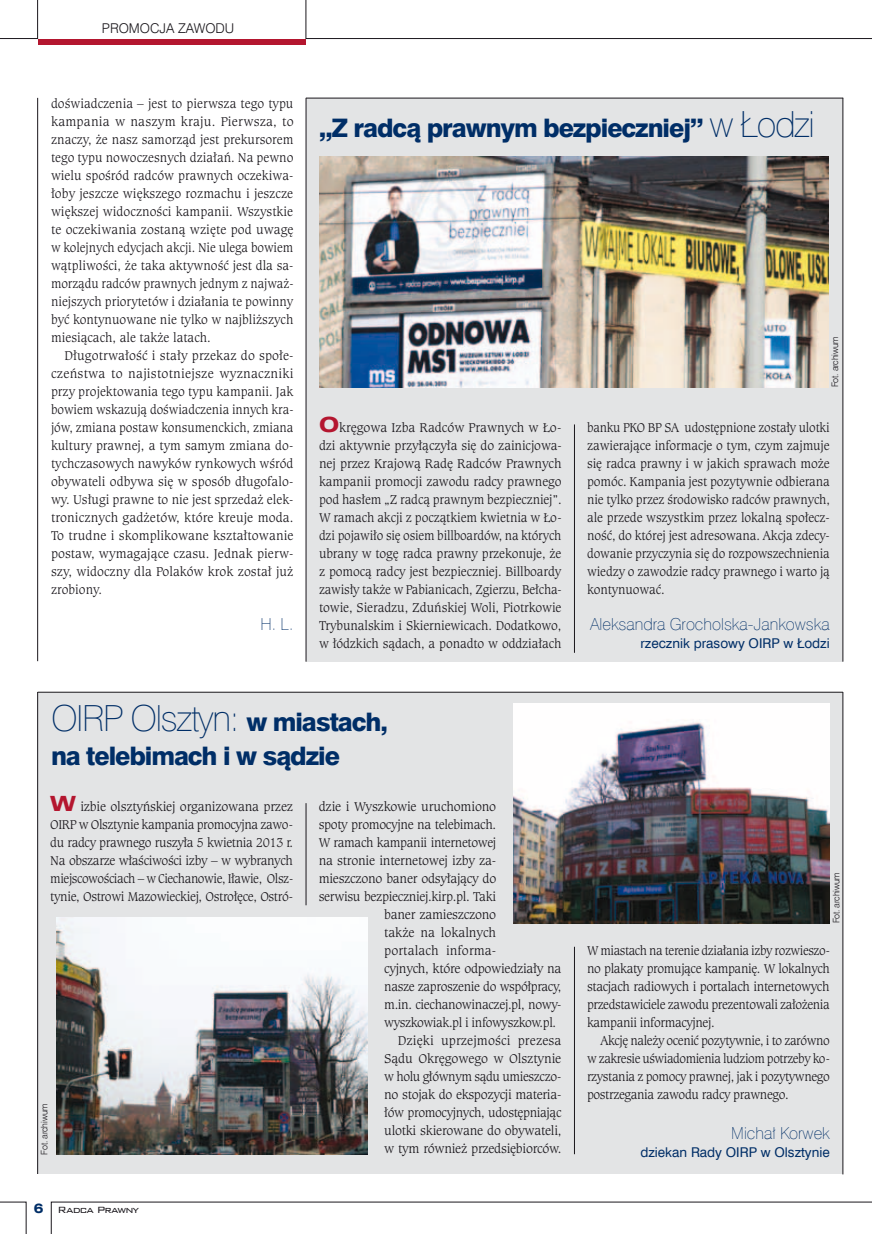
<style>
.page{position:relative;width:872px;height:1234px;background:#fff}
.page>*{position:absolute;margin:0;border:0;box-sizing:border-box;transform-origin:0 0}
.t1{font:36px "Swis 721 Th EU";letter-spacing:-.04em;color:#002e67}
.t2{font:25.5px "Swis 721 Hv EU";letter-spacing:-.04em;color:#002e67}
.t3{font:16.5px "Swis 721 Th EU";color:#002e67}
.t4{font:13.5px/18px "Caxton Lt EU";letter-spacing:-.025em;color:#1a171c;text-align:justify}
.t5{font:13.5px/18px "Caxton Lt EU";letter-spacing:-.025em;color:#1a171c;text-align:justify;scale:.96 1}
.t6{font:13.5px "Swis 721 EU";color:#002e67}
.t7{font:13.5px "Caxton Lt EU";letter-spacing:.005em;color:#1a171c}
.t8{font:13.5px "Caxton Lt EU";letter-spacing:-.005em;color:#1a171c}
.t9{font:13.5px "Swis 721 Lt EU";color:#1a171c}
.t10{font:12px "Bank Gothic Lt EU";letter-spacing:-.1em;color:#1a171c}
.t11{font:9px "Swis 721 Lt EU";color:#1a171c}
.s1{font-family:"Swis 721 Th EU";font-size:36px}
.s2{font-family:"Zurich Blk Ex EU";font-size:21px;color:#b4162f}
.s3{font-family:"Swis 721 Hv EU";font-size:25.5px}
.s4{font-family:"Swis 721 Ex EU";font-weight:700;font-size:13.2px;color:#002e67}
</style>
<div class="page">
<svg style="left:51px;top:1201px;width:821px;height:32px"></svg>
<svg style="left:0;top:1201px;width:27px;height:32px"></svg>
<div style="left:38px;top:692px;width:804px;height:481px;background:#e3e4e5"></div>
<svg style="left:306px;top:0;width:566px;height:39px"></svg>
<svg style="left:0;top:0;width:38px;height:39px"></svg>
<div style="left:38px;top:39px;width:268px;height:6px;background:#b4162f"></div>
<img style="left:57px;top:917px;width:310px;height:237px">
<div style="left:306px;top:98px;width:536px;height:563px;background:#e3e4e5"></div>
<img style="left:319px;top:156px;width:509px;height:231px">
<hr style="left:306px;top:98px;width:1px;height:563px;background:#1a171c">
<hr style="left:306px;top:803px;width:1px;height:102px;background:#1a171c">
<hr style="left:574px;top:424px;width:1px;height:228px;background:#1a171c">
<hr style="left:574px;top:946px;width:1px;height:207px;background:#1a171c">
<hr style="left:37px;top:691px;width:1px;height:482px;background:#1a171c">
<hr style="left:842px;top:691px;width:1px;height:483px;background:#1a171c">
<hr style="left:37px;top:98px;width:1px;height:563px;background:#1a171c">
<hr style="left:842px;top:98px;width:1px;height:563px;background:#1a171c">
<img style="left:513px;top:703px;width:316px;height:220px">
<hr style="left:38px;top:691px;width:805px;height:1px;background:#1a171c">
<hr style="left:306px;top:98px;width:537px;height:1px;background:#1a171c">
<p class="t9" style="left:102px;top:20px;width:134px">PROMOCJA ZAWODU</p>
<p class="t4" style="left:51px;top:94px;width:244px">doświadczenia – jest to pierwsza tego typu kampania w naszym kraju. Pierwsza, to znaczy, że nasz samorząd jest prekursorem tego typu nowoczesnych działań. Na pewno wielu spośród radców prawnych oczekiwa&shy;łoby jeszcze większego rozmachu i jeszcze większej widoczności kampanii. Wszystkie te oczekiwania zostaną wzięte pod uwagę w kolejnych edycjach akcji. Nie ulega bowiem wątpliwości, że taka aktywność jest dla sa&shy;morządu radców prawnych jednym z najważ&shy;niejszych priorytetów i działania te powinny być kontynuowane nie tylko w najbliższych miesiącach, ale także latach.</p>
<p class="t4" style="left:51px;top:346px;width:244px;text-indent:14px">Długotrwałość i stały przekaz do społe&shy;czeństwa to najistotniejsze wyznaczniki przy projektowania tego typu kampanii. Jak bowiem wskazują doświadczenia innych kra&shy;jów, zmiana postaw konsumenckich, zmiana kultury prawnej, a tym samym zmiana do&shy;tychczasowych nawyków rynkowych wśród obywateli odbywa się w sposób długofalo&shy;wy. Usługi prawne to nie jest sprzedaż elek&shy;tronicznych gadżetów, które kreuje moda.<br>To trudne i skomplikowane kształtowanie postaw, wymagające czasu. Jednak pierw&shy;szy, widoczny dla Polaków krok został już zrobiony.</p>
<p class="t3" style="left:260px;top:614px;width:35px">H. L.</p>
<h2 class="t2" style="left:319px;top:112px;width:497px">„Z radcą prawnym bezpieczniej” <span class="s1">w Łodzi</span></h2>
<p class="t11" style="left:829px;top:387px;width:52px;rotate:-90deg">FOT. ARCHIWUM</p>
<p class="t4" style="left:319px;top:418px;width:244px"><span class="s2">O</span>kręgowa Izba Radców Prawnych w Ło&shy;dzi aktywnie przyłączyła się do zainicjowa&shy;nej przez Krajową Radę Radców Prawnych kampanii promocji zawodu radcy prawnego pod hasłem „Z radcą prawnym bezpieczniej”.<br>W ramach akcji z początkiem kwietnia w Ło&shy;dzi pojawiło się osiem billboardów, na których ubrany w togę radca prawny przekonuje, że z pomocą radcy jest bezpieczniej. Billboardy zawisły także w Pabianicach, Zgierzu, Bełcha&shy;towie, Sieradzu, Zduńskiej Woli, Piotrkowie Trybunalskim i Skierniewicach. Dodatkowo, w łódzkich sądach, a ponadto w oddziałach</p>
<p class="t5" style="left:587px;top:418px;width:254px">banku PKO BP SA udostępnione zostały ulotki zawierające informacje o tym, czym zajmuje się radca prawny i w jakich sprawach może pomóc. Kampania jest pozytywnie odbierana nie tylko przez środowisko radców prawnych, ale przede wszystkim przez lokalną społecz&shy;ność, do której jest adresowana. Akcja zdecy&shy;dowanie przyczynia się do rozpowszechnienia wiedzy o zawodzie radcy prawnego i warto ją kontynuować.</p>
<p class="t3" style="left:590px;top:614px;width:241px">Aleksandra Grocholska-Jankowska</p>
<p class="t6" style="left:640px;top:635px;width:191px">rzecznik prasowy OIRP w Łodzi</p>
<h1 class="t1" style="left:51px;top:696px;width:338px">OIRP Olsztyn: <span class="s3">w miastach,</span></h1>
<h2 class="t2" style="left:51px;top:740px;width:290px">na telebimach i w sądzie</h2>
<p class="t4" style="left:50px;top:796px;width:244px"><span class="s2">W</span> izbie olsztyńskiej organizowana przez OIRP w Olsztynie kampania promocyjna zawo&shy;du radcy prawnego ruszyła 5 kwietnia 2013 r.<br>Na obszarze właściwości izby – w wybranych miejscowościach – w Ciechanowie, Iławie, Olsz&shy;tynie, Ostrowi Mazowieckiej, Ostrołęce, Ostró-</p>
<p class="t4" style="left:319px;top:796px;width:179px">dzie i Wyszkowie uruchomiono</p>
<p class="t4" style="left:319px;top:814px;width:179px">spoty promocyjne na telebimach.</p>
<p class="t4" style="left:319px;top:832px;width:179px">W ramach kampanii internetowej</p>
<p class="t4" style="left:319px;top:850px;width:179px">na stronie internetowej izby za-</p>
<p class="t4" style="left:319px;top:868px;width:179px">mieszczono baner odsyłający do</p>
<p class="t4" style="left:319px;top:886px;width:179px">serwisu bezpieczniej.kirp.pl. Taki</p>
<p class="t4" style="left:384px;top:904px;width:113px">baner zamieszczono</p>
<p class="t8" style="left:384px;top:923px;width:113px">także na lokalnych</p>
<p class="t7" style="left:384px;top:941px;width:113px">portalach informa-</p>
<p class="t4" style="left:384px;top:958px;width:179px">cyjnych, które odpowiedziały na</p>
<p class="t4" style="left:384px;top:976px;width:179px">nasze zaproszenie do współpracy,</p>
<p class="t4" style="left:384px;top:994px;width:179px">m.in. ciechanowinaczej.pl, nowy-</p>
<p class="t4" style="left:384px;top:1012px;width:173px">wyszkowiak.pl i infowyszkow.pl.</p>
<p class="t7" style="left:398px;top:1031px;width:165px">Dzięki uprzejmości prezesa</p>
<p class="t4" style="left:384px;top:1048px;width:179px">Sądu Okręgowego w Olsztynie</p>
<p class="t4" style="left:384px;top:1066px;width:179px">w holu głównym sądu umieszczo-</p>
<p class="t4" style="left:384px;top:1084px;width:179px">no stojak do ekspozycji materia-</p>
<p class="t4" style="left:384px;top:1102px;width:179px">łów promocyjnych, udostępniając</p>
<p class="t4" style="left:384px;top:1120px;width:179px">ulotki skierowane do obywateli,</p>
<p class="t4" style="left:384px;top:1138px;width:179px">w tym również przedsiębiorców.</p>
<p class="t11" style="left:39px;top:1154px;width:52px;rotate:-90deg">FOT. ARCHIWUM</p>
<p class="t10" style="left:34px;top:1202px;width:107px"><span class="s4">6</span> Radca Prawny</p>
<p class="t11" style="left:830px;top:923px;width:52px;rotate:-90deg">FOT. ARCHIWUM</p>
<p class="t5" style="left:587px;top:940px;width:254px">W miastach na terenie działania izby rozwieszo&shy;no plakaty promujące kampanię. W lokalnych stacjach radiowych i portalach internetowych przedstawiciele zawodu prezentowali założenia kampanii informacyjnej.</p>
<p class="t4" style="left:587px;top:1030px;width:244px;text-indent:14px">Akcję należy ocenić pozytywnie, i to zarówno w zakresie uświadomienia ludziom potrzeby ko&shy;rzystania z pomocy prawnej, jak i pozytywnego postrzegania zawodu radcy prawnego.</p>
<p class="t3" style="left:731px;top:1123px;width:100px">Michał Korwek</p>
<p class="t6" style="left:640px;top:1143px;width:191px">dziekan Rady OIRP w Olsztynie</p>
</div>
